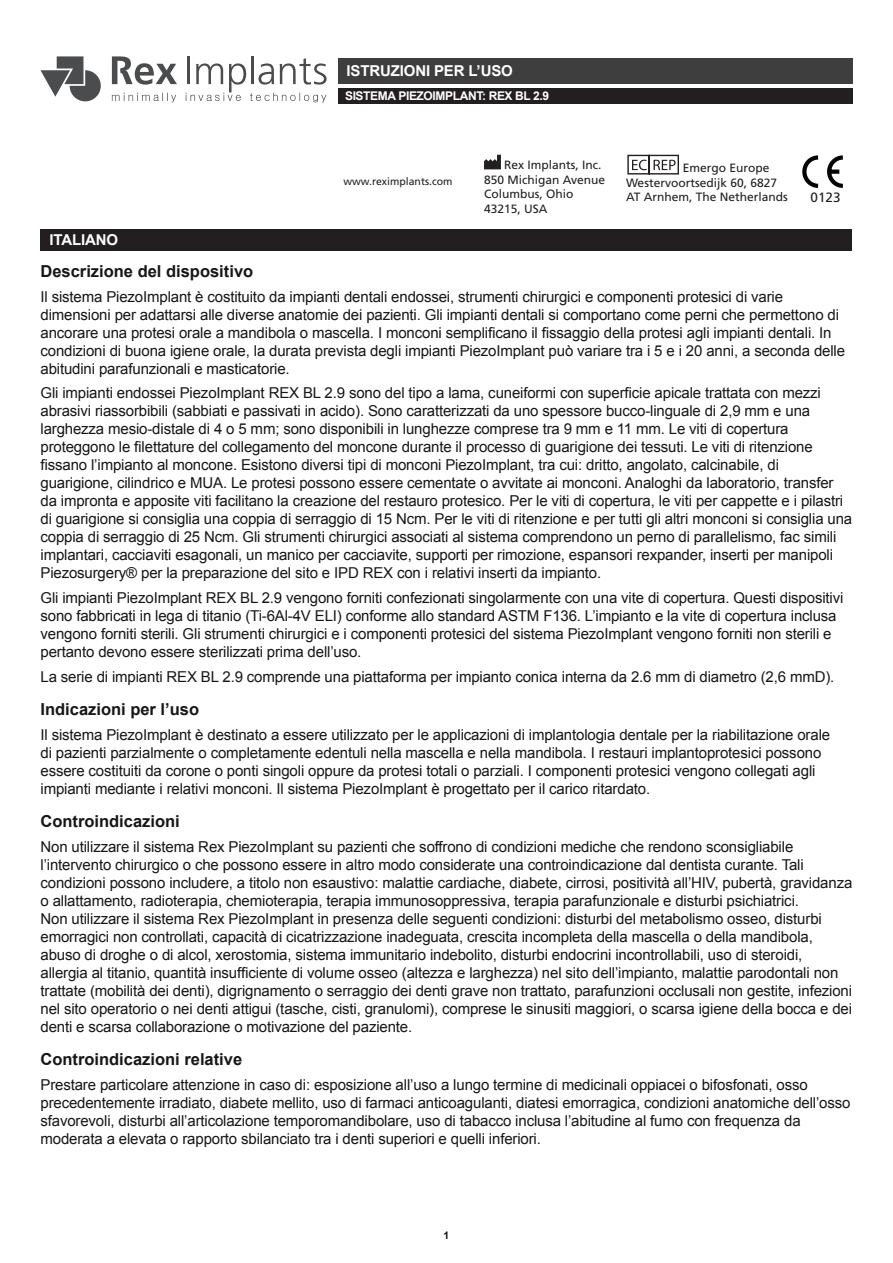
<style>
.page{position:relative;width:893px;height:1263px;background:#fff}
.page>*{position:absolute;margin:0;border:0;box-sizing:border-box;transform-origin:0 0}
.t1{font:700 16.5px "Arial";color:#171518}
.t2{font:15px/18px "Arial";letter-spacing:-.01em;color:#171518}
.t3{font:700 15px "Arial";letter-spacing:-.01em;color:#fff}
.t4{font:13.5px "Frutiger LT Std";color:#231f20}
.t5{font:12px/14.4px "Frutiger LT Std";color:#231f20}
.t6{font:700 12px "Arial";letter-spacing:-.03em;color:#fff}
.t7{font:10.5px "Frutiger LT Std";color:#231f20}
.t8{font:700 10.5px "Arial";color:#171518}
</style>
<div class="page">
<svg style="left:484px;top:155px;width:17px;height:14px"></svg>
<svg style="left:627px;top:154px;width:52px;height:21px"></svg>
<div style="left:40px;top:229px;width:812px;height:21px;background:#231f20"></div>
<svg style="left:112px;top:93px;width:64px;height:9px"></svg>
<hr style="left:187px;top:56px;width:3px;height:28px;background:#4b4c4d">
<hr style="left:251px;top:56px;width:3px;height:28px;background:#4b4c4d">
<svg style="left:185px;top:58px;width:142px;height:44px"></svg>
<svg style="left:112px;top:56px;width:65px;height:29px"></svg>
<svg style="left:40px;top:56px;width:61px;height:45px"></svg>
<div style="left:338px;top:58px;width:514px;height:25px;background:#3e3e3f"></div>
<div style="left:338px;top:88px;width:514px;height:16px;background:#231f20"></div>
<svg style="left:802px;top:155px;width:41px;height:33px"></svg>
<p class="t3" style="left:50px;top:230px;width:70px">ITALIANO</p>
<p class="t3" style="left:346px;top:61px;width:168px">ISTRUZIONI PER L’USO</p>
<p class="t6" style="left:345px;top:88px;width:206px">SISTEMA PIEZOIMPLANT: REX BL 2.9</p>
<p class="t7" style="left:343px;top:175px;width:111px">www.reximplants.com</p>
<p class="t5" style="left:484px;top:158px;width:123px;text-indent:20px">Rex Implants, Inc.<br>850 Michigan Avenue<br>Columbus, Ohio<br>43215, USA</p>
<p class="t5" style="left:626px;top:161px;width:163px;text-indent:57px">Emergo Europe<br>Westervoortsedijk 60, 6827<br>AT Arnhem, The Netherlands</p>
<p class="t4" style="left:810px;top:189px;width:32px">0123</p>
<p class="t1" style="left:40px;top:260px;width:214px">Descrizione del dispositivo</p>
<p class="t2" style="left:40px;top:288px;width:806px">Il sistema PiezoImplant è costituito da impianti dentali endossei, strumenti chirurgici e componenti protesici di varie dimensioni per adattarsi alle diverse anatomie dei pazienti. Gli impianti dentali si comportano come perni che permettono di ancorare una protesi orale a mandibola o mascella. I monconi semplificano il fissaggio della protesi agli impianti dentali. In condizioni di buona igiene orale, la durata prevista degli impianti PiezoImplant può variare tra i 5 e i 20 anni, a seconda delle abitudini parafunzionali e masticatorie.</p>
<p class="t2" style="left:40px;top:384px;width:813px">Gli impianti endossei PiezoImplant REX BL 2.9 sono del tipo a lama, cuneiformi con superficie apicale trattata con mezzi abrasivi riassorbibili (sabbiati e passivati in acido). Sono caratterizzati da uno spessore bucco-linguale di 2,9 mm e una larghezza mesio-distale di 4 o 5 mm; sono disponibili in lunghezze comprese tra 9 mm e 11 mm. Le viti di copertura proteggono le filettature del collegamento del moncone durante il processo di guarigione dei tessuti. Le viti di ritenzione fissano l’impianto al moncone. Esistono diversi tipi di monconi PiezoImplant, tra cui: dritto, angolato, calcinabile, di guarigione, cilindrico e MUA. Le protesi possono essere cementate o avvitate ai monconi. Analoghi da laboratorio, transfer da impronta e apposite viti facilitano la creazione del restauro protesico. Per le viti di copertura, le viti per cappette e i pilastri di guarigione si consiglia una coppia di serraggio di 15 Ncm. Per le viti di ritenzione e per tutti gli altri monconi si consiglia una coppia di serraggio di 25 Ncm. Gli strumenti chirurgici associati al sistema comprendono un perno di parallelismo, fac simili implantari, cacciaviti esagonali, un manico per cacciavite, supporti per rimozione, espansori rexpander, inserti per manipoli Piezosurgery® per la preparazione del sito e IPD REX con i relativi inserti da impianto.</p>
<p class="t2" style="left:40px;top:589px;width:804px">Gli impianti PiezoImplant REX BL 2.9 vengono forniti confezionati singolarmente con una vite di copertura. Questi dispositivi sono fabbricati in lega di titanio (Ti-6Al-4V ELI) conforme allo standard ASTM F136. L’impianto e la vite di copertura inclusa vengono forniti sterili. Gli strumenti chirurgici e i componenti protesici del sistema PiezoImplant vengono forniti non sterili e pertanto devono essere sterilizzati prima dell’uso.</p>
<p class="t2" style="left:40px;top:668px;width:795px">La serie di impianti REX BL 2.9 comprende una piattaforma per impianto conica interna da 2.6 mm di diametro (2,6 mmD).</p>
<p class="t1" style="left:40px;top:698px;width:160px">Indicazioni per l’uso</p>
<p class="t2" style="left:40px;top:726px;width:791px">Il sistema PiezoImplant è destinato a essere utilizzato per le applicazioni di implantologia dentale per la riabilitazione orale di pazienti parzialmente o completamente edentuli nella mascella e nella mandibola. I restauri implantoprotesici possono essere costituiti da corone o ponti singoli oppure da protesi totali o parziali. I componenti protesici vengono collegati agli impianti mediante i relativi monconi. Il sistema PiezoImplant è progettato per il carico ritardato.</p>
<p class="t1" style="left:40px;top:810px;width:141px">Controindicazioni</p>
<p class="t2" style="left:40px;top:838px;width:813px">Non utilizzare il sistema Rex PiezoImplant su pazienti che soffrono di condizioni mediche che rendono sconsigliabile l’intervento chirurgico o che possono essere in altro modo considerate una controindicazione dal dentista curante. Tali condizioni possono includere, a titolo non esaustivo: malattie cardiache, diabete, cirrosi, positività all’HIV, pubertà, gravidanza o allattamento, radioterapia, chemioterapia, terapia immunosoppressiva, terapia parafunzionale e disturbi psichiatrici.<br>Non utilizzare il sistema Rex PiezoImplant in presenza delle seguenti condizioni: disturbi del metabolismo osseo, disturbi emorragici non controllati, capacità di cicatrizzazione inadeguata, crescita incompleta della mascella o della mandibola, abuso di droghe o di alcol, xerostomia, sistema immunitario indebolito, disturbi endocrini incontrollabili, uso di steroidi, allergia al titanio, quantità insufficiente di volume osseo (altezza e larghezza) nel sito dell’impianto, malattie parodontali non trattate (mobilità dei denti), digrignamento o serraggio dei denti grave non trattato, parafunzioni occlusali non gestite, infezioni nel sito operatorio o nei denti attigui (tasche, cisti, granulomi), comprese le sinusiti maggiori, o scarsa igiene della bocca e dei denti e scarsa collaborazione o motivazione del paziente.</p>
<p class="t1" style="left:40px;top:1048px;width:203px">Controindicazioni relative</p>
<p class="t2" style="left:40px;top:1076px;width:811px">Prestare particolare attenzione in caso di: esposizione all’uso a lungo termine di medicinali oppiacei o bifosfonati, osso precedentemente irradiato, diabete mellito, uso di farmaci anticoagulanti, diatesi emorragica, condizioni anatomiche dell’osso sfavorevoli, disturbi all’articolazione temporomandibolare, uso di tabacco inclusa l’abitudine al fumo con frequenza da moderata a elevata o rapporto sbilanciato tra i denti superiori e quelli inferiori.</p>
<p class="t8" style="left:444px;top:1228px;width:7px">1</p>
</div>
